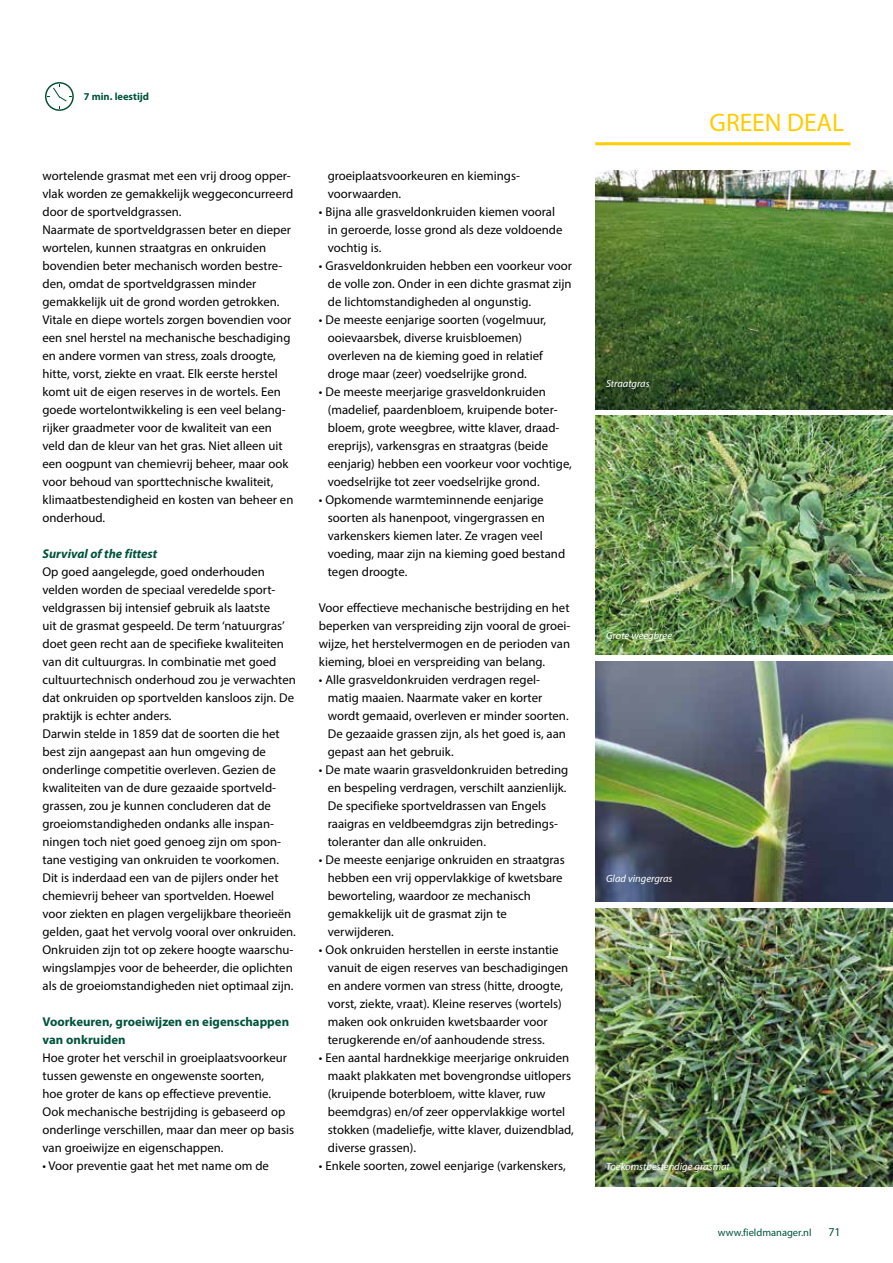
<style>
.page{position:relative;width:893px;height:1263px;background:#fff}
.page>*{position:absolute;margin:0;border:0;box-sizing:border-box;transform-origin:0 0}
.t1{font:25.5px "Myriad Pro";color:#fc0}
.t2{font:12.75px/18px "Myriad Pro";color:#000}
.t3{font:700 12.75px/18px "Myriad Pro";color:#00533d}
.t4{font:italic 700 12.75px "Myriad Pro";color:#00533d}
.t5{font:12px "Myriad Pro";color:#00533d}
.t6{font:italic 10.5px "Myriad Pro";color:#fff}
.t7{font:10.5px "Myriad Pro";color:#00533d}
.t8{font:700 10.5px "Myriad Pro";color:#00533d}
</style>
<div class="page">
<hr style="left:595px;top:142px;width:255px;height:3px;background:#fc0">
<svg style="left:45px;top:82px;width:29px;height:29px"></svg>
<img style="left:595px;top:170px;width:298px;height:239px">
<img style="left:595px;top:415px;width:298px;height:240px">
<img style="left:595px;top:662px;width:298px;height:239px">
<img style="left:595px;top:908px;width:298px;height:278px">
<p class="t8" style="left:84px;top:90px;width:67px">7 min. leestijd</p>
<p class="t2" style="left:43px;top:167px;width:252px">wortelende grasmat met een vrij droog opper&shy;vlak worden ze gemakkelijk weggeconcurreerd door de sportveldgrassen.<br>Naarmate de sportveldgrassen beter en dieper wortelen, kunnen straatgras en onkruiden bovendien beter mechanisch worden bestre&shy;den, omdat de sportveldgrassen minder gemakkelijk uit de grond worden getrokken.<br>Vitale en diepe wortels zorgen bovendien voor een snel herstel na mechanische beschadiging en andere vormen van stress, zoals droogte, hitte, vorst, ziekte en vraat. Elk eerste herstel komt uit de eigen reserves in de wortels. Een goede wortelontwikkeling is een veel belang&shy;rijker graadmeter voor de kwaliteit van een veld dan de kleur van het gras. Niet alleen uit een oogpunt van chemievrij beheer, maar ook voor behoud van sporttechnische kwaliteit, klimaatbestendigheid en kosten van beheer en onderhoud.</p>
<p class="t4" style="left:43px;top:545px;width:116px">Survival of the fittest</p>
<p class="t2" style="left:43px;top:563px;width:255px">Op goed aangelegde, goed onderhouden velden worden de speciaal veredelde sport&shy;veldgrassen bij intensief gebruik als laatste<br>uit de grasmat gespeeld. De term ‘natuurgras’ doet geen recht aan de specifieke kwaliteiten van dit cultuurgras. In combinatie met goed cultuurtechnisch onderhoud zou je verwachten dat onkruiden op sportvelden kansloos zijn. De praktijk is echter anders.<br>Darwin stelde in 1859 dat de soorten die het best zijn aangepast aan hun omgeving de onderlinge competitie overleven. Gezien de kwaliteiten van de dure gezaaide sportveld&shy;grassen, zou je kunnen concluderen dat de groeiomstandigheden ondanks alle inspan&shy;ningen toch niet goed genoeg zijn om spon&shy;tane vestiging van onkruiden te voorkomen.<br>Dit is inderdaad een van de pijlers onder het chemievrij beheer van sportvelden. Hoewel voor ziekten en plagen vergelijkbare theorieën gelden, gaat het vervolg vooral over onkruiden.<br>Onkruiden zijn tot op zekere hoogte waarschu&shy;wingslampjes voor de beheerder, die oplichten als de groeiomstandigheden niet optimaal zijn.</p>
<p class="t3" style="left:43px;top:1012px;width:248px">Voorkeuren, groeiwijzen en eigenschappen van onkruiden</p>
<p class="t2" style="left:43px;top:1049px;width:253px">Hoe groter het verschil in groeiplaatsvoorkeur tussen gewenste en ongewenste soorten,<br>hoe groter de kans op effectieve preventie.<br>Ook mechanische bestrijding is gebaseerd op onderlinge verschillen, maar dan meer op basis van groeiwijze en eigenschappen.</p>
<p class="t2" style="left:43px;top:1157px;width:228px">• Voor preventie gaat het met name om de</p>
<p class="t2" style="left:328px;top:167px;width:194px">groeiplaatsvoorkeuren en kiemings&shy;voorwaarden.</p>
<p class="t2" style="left:328px;top:203px;width:236px;text-indent:-9px">• Bijna alle grasveldonkruiden kiemen vooral in geroerde, losse grond als deze voldoende vochtig is.</p>
<p class="t2" style="left:328px;top:257px;width:246px;text-align:justify;text-indent:-9px">• Grasveldonkruiden hebben een voorkeur voor de volle zon. Onder in een dichte grasmat zijn de lichtomstandigheden al ongunstig.</p>
<p class="t2" style="left:328px;top:311px;width:220px;text-indent:-9px">• De meeste eenjarige soorten (vogelmuur, ooievaarsbek, diverse kruisbloemen) overleven na de kieming goed in relatief droge maar (zeer) voedselrijke grond.</p>
<p class="t2" style="left:328px;top:383px;width:246px;text-indent:-9px">• De meeste meerjarige grasveldonkruiden (madelief, paardenbloem, kruipende boter&shy;bloem, grote weegbree, witte klaver, draad&shy;ereprijs), varkensgras en straatgras (beide eenjarig) hebben een voorkeur voor vochtige, voedselrijke tot zeer voedselrijke grond.</p>
<p class="t2" style="left:328px;top:491px;width:239px;text-indent:-9px">• Opkomende warmteminnende eenjarige soorten als hanenpoot, vingergrassen en varkenskers kiemen later. Ze vragen veel voeding, maar zijn na kieming goed bestand tegen droogte.</p>
<p class="t2" style="left:319px;top:599px;width:253px;text-align:justify">Voor effectieve mechanische bestrijding en het beperken van verspreiding zijn vooral de groei&shy;wijze, het herstelvermogen en de perioden van kieming, bloei en verspreiding van belang.</p>
<p class="t2" style="left:328px;top:671px;width:242px;text-indent:-9px">• Alle grasveldonkruiden verdragen regel&shy;matig maaien. Naarmate vaker en korter wordt gemaaid, overleven er minder soorten.<br>De gezaaide grassen zijn, als het goed is, aan gepast aan het gebruik.</p>
<p class="t2" style="left:328px;top:761px;width:242px;text-indent:-9px">• De mate waarin grasveldonkruiden betreding en bespeling verdragen, verschilt aanzienlijk.<br>De specifieke sportveldrassen van Engels raaigras en veldbeemdgras zijn betredings&shy;toleranter dan alle onkruiden.</p>
<p class="t2" style="left:328px;top:851px;width:238px;text-indent:-9px">• De meeste eenjarige onkruiden en straatgras hebben een vrij oppervlakkige of kwetsbare beworteling, waardoor ze mechanisch gemakkelijk uit de grasmat zijn te verwijderen.</p>
<p class="t2" style="left:328px;top:941px;width:242px;text-indent:-9px">• Ook onkruiden herstellen in eerste instantie vanuit de eigen reserves van beschadigingen en andere vormen van stress (hitte, droogte, vorst, ziekte, vraat). Kleine reserves (wortels) maken ook onkruiden kwetsbaarder voor terugkerende en/of aanhoudende stress.</p>
<p class="t2" style="left:328px;top:1049px;width:247px;text-indent:-9px">• Een aantal hardnekkige meerjarige onkruiden maakt plakkaten met bovengrondse uitlopers (kruipende boterbloem, witte klaver, ruw beemdgras) en/of zeer oppervlakkige wortel stokken (madeliefje, witte klaver, duizendblad, diverse grassen).</p>
<p class="t2" style="left:319px;top:1157px;width:248px">• Enkele soorten, zowel eenjarige (varkenskers,</p>
<h1 class="t1" style="left:709px;top:107px;width:136px">GREEN DEAL</h1>
<p class="t6" style="left:606px;top:377px;width:45px">Straatgras</p>
<p class="t6" style="left:606px;top:629px;width:68px">Grote weegbree</p>
<p class="t6" style="left:606px;top:872px;width:68px">Glad vingergras</p>
<p class="t6" style="left:606px;top:1160px;width:125px">Toekomstbestendige grasmat</p>
<p class="t7" style="left:718px;top:1226px;width:95px">www.fieldmanager.nl</p>
<p class="t5" style="left:828px;top:1224px;width:14px">71</p>
</div>
